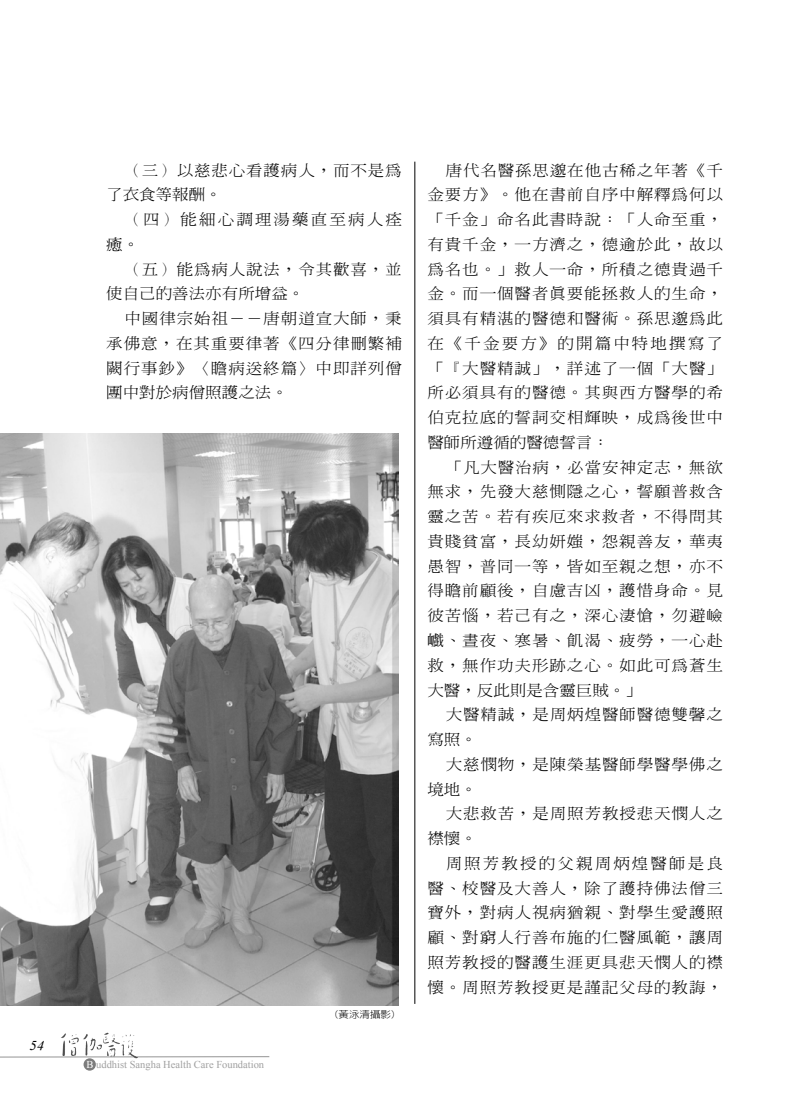
<style>
.page{position:relative;width:808px;height:1106px;background:#fff}
.page>*{position:absolute;margin:0;border:0;box-sizing:border-box;transform-origin:0 0}
.t1{font:300 14.85px/24.8px "AR Ming B5";letter-spacing:.055em;color:#000;scale:1.11 1}
.t2{font:300 14.85px/24.8px "AR Ming B5";color:#000;scale:1.11 1}
.t3{font:300 14.85px/24.8px "AR Ming B5";letter-spacing:.13em;color:#000;scale:1.11 1}
.t4{font:italic 13.5px "Times New Roman";color:#000;scale:1.11 1}
.t5{font:10.5px "Times New Roman";color:#a0a0a0}
.t6{font:300 9.45px "AR New Hei B5";color:#000;scale:1.11 1}
.s1{color:#fff}
.s2{font-family:"Ming Li U";font-weight:400}
</style>
<div class="page">
<hr style="left:415px;top:162px;width:1px;height:841px;background:#000">
<div style="left:84px;top:1058px;width:12px;height:12px;background:#7c7c7c;border-radius:50%"></div>
<hr style="left:0;top:1056px;width:269px;height:1px;background:#949494">
<img style="left:127px;top:1035px;width:11px;height:23px">
<img style="left:0;top:433px;width:399px;height:572px">
<p class="t4" style="left:29px;top:1036px;width:15px">54</p>
<p class="t1" style="left:106px;top:157px;width:268px;text-indent:18px">（三）以慈悲心看護病人，而不是為了衣食等報酬。</p>
<p class="t3" style="left:106px;top:207px;width:268px;text-indent:18px">（四）能細心調理湯藥直至病人痊癒。</p>
<p class="t2" style="left:106px;top:256px;width:268px;text-indent:18px">（五）能為病人說法，令其歡喜，並使自己的善法亦有所增益。</p>
<p class="t1" style="left:106px;top:306px;width:268px;text-align:justify;text-indent:18px">中國律宗始祖－－唐朝道宣大師，秉承佛意，在其重要律著《四分律刪繁補闕行事鈔》〈瞻病送終篇〉中即詳列僧團中對於病僧照護之法。</p>
<p class="t5" style="left:87px;top:1057px;width:179px"><span class="s1">B</span> uddhist Sangha Health Care Foundation</p>
<p class="t6" style="left:333px;top:1010px;width:58px">(黃泳清攝影)</p>
<p class="t1" style="left:427px;top:157px;width:268px;text-align:justify;text-indent:18px">唐代名醫孫思邈在他古稀之年著《千金要方》。他在書前自序中解釋為何以「千金」命名此書時說：「人命至重，有貴千金，一方濟之，德逾於此，故以為名也。」救人一命，所積之德貴過千金。而一個醫者真要能拯救人的生命，須具有精湛的醫德和醫術。孫思邈為此在《千金要方》的開篇中特地撰寫了「『大醫精誠」，詳述了一個「大醫」所必須具有的醫德。其與西方醫學的希伯克拉底的誓詞交相輝映，成為後世中醫師所遵循的醫德誓言：</p>
<p class="t1" style="left:427px;top:454px;width:268px;text-align:justify;text-indent:18px">「凡大醫治病，必當安神定志，無欲無求，先發大慈惻隱之心，誓願普救含靈之苦。若有疾厄來求救者，不得問其貴賤貧富，長幼妍媸，怨親善友，華夷愚智，普同一等，皆如至親之想，亦不得瞻前顧後，自慮吉凶，護惜身命。見彼苦惱，若己有之，深心淒愴，勿避<span class="s2">嶮</span>巇、晝夜、寒暑、飢渴、疲勞，一心赴救，無作功夫形跡之心。如此可為蒼生大醫，反此則是含靈巨賊。」</p>
<p class="t1" style="left:427px;top:702px;width:268px;text-indent:18px">大醫精誠，是周炳煌醫師醫德雙馨之寫照。</p>
<p class="t1" style="left:427px;top:751px;width:268px;text-indent:18px">大慈憫物，是陳榮基醫師學醫學佛之境地。</p>
<p class="t1" style="left:427px;top:801px;width:268px;text-indent:18px">大悲救苦，是周照芳教授悲天憫人之襟懷。</p>
<p class="t1" style="left:427px;top:850px;width:268px;text-align:justify;text-indent:18px">周照芳教授的父親周炳煌醫師是良醫、校醫及大善人，除了護持佛法僧三寶外，對病人視病猶親、對學生愛護照顧、對窮人行善布施的仁醫風範，讓周照芳教授的醫護生涯更具悲天憫人的襟懷。周照芳教授更是謹記父母的教誨，</p>
</div>
